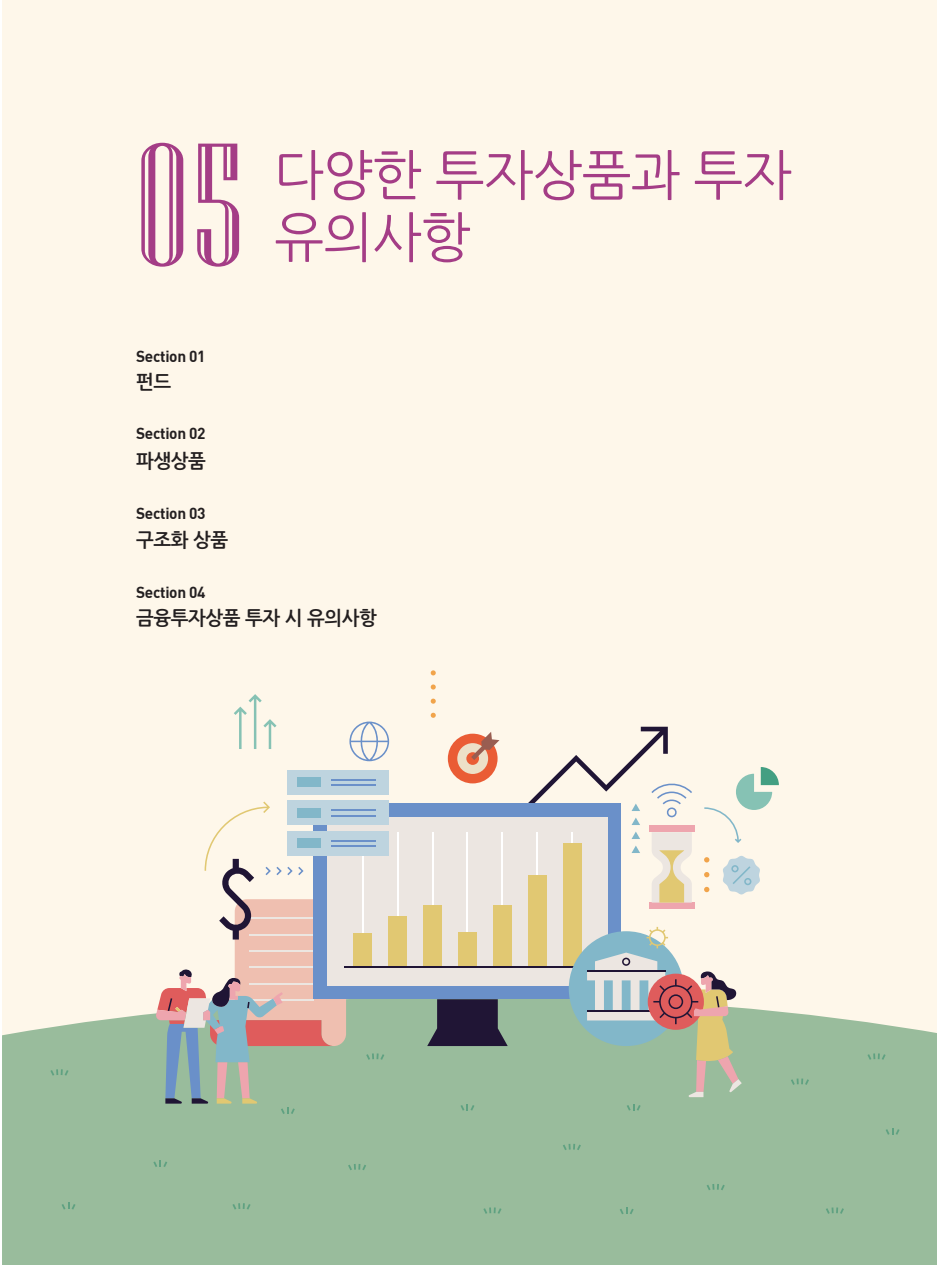
<style>
.page{position:relative;width:937px;height:1265px;background:#fff}
.page>*{position:absolute;margin:0;border:0;box-sizing:border-box;transform-origin:0 0}
.t1{font:174.47px "Niagara Engraved";color:#a43d86}
.t2{font:54.25px/62.1px "Nanum Gothic OTF";letter-spacing:-.02em;color:#a43d86}
.t3{font:19.25px "Nanum Gothic OTF Bold";letter-spacing:-.02em;color:#231f20}
.t4{font:15.75px "DINBOL Bold";letter-spacing:-.02em;color:#231f20}
</style>
<div class="page">
<div style="left:2px;top:0;width:935px;height:1264px;background:#fef7ea"></div>
<div style="left:2px;top:999px;width:935px;height:265px;background:#99bc9c"></div>
<svg style="left:366px;top:1053px;width:18px;height:6px"></svg>
<svg style="left:867px;top:1053px;width:18px;height:6px"></svg>
<svg style="left:563px;top:1143px;width:18px;height:6px"></svg>
<svg style="left:483px;top:1207px;width:18px;height:6px"></svg>
<svg style="left:706px;top:1183px;width:18px;height:6px"></svg>
<svg style="left:825px;top:1207px;width:19px;height:6px"></svg>
<svg style="left:791px;top:1078px;width:18px;height:6px"></svg>
<svg style="left:50px;top:1069px;width:19px;height:6px"></svg>
<svg style="left:348px;top:1163px;width:18px;height:6px"></svg>
<svg style="left:232px;top:1202px;width:18px;height:7px"></svg>
<svg style="left:460px;top:1103px;width:14px;height:7px"></svg>
<svg style="left:885px;top:1127px;width:14px;height:7px"></svg>
<svg style="left:620px;top:1207px;width:13px;height:6px"></svg>
<svg style="left:626px;top:1103px;width:14px;height:7px"></svg>
<svg style="left:153px;top:1159px;width:14px;height:7px"></svg>
<svg style="left:62px;top:1202px;width:13px;height:7px"></svg>
<div style="left:314px;top:803px;width:307px;height:196px;background:#6a90c9"></div>
<div style="left:327px;top:817px;width:280px;height:168px;background:#ece6e1"></div>
<hr style="left:362px;top:832px;width:1px;height:133px;background:#fff">
<hr style="left:397px;top:832px;width:1px;height:133px;background:#fff">
<hr style="left:432px;top:832px;width:1px;height:133px;background:#fff">
<hr style="left:467px;top:832px;width:1px;height:133px;background:#fff">
<hr style="left:501px;top:832px;width:2px;height:133px;background:#fff">
<svg style="left:427px;top:999px;width:81px;height:46px;background:#39384a"></svg>
<div style="left:353px;top:933px;width:19px;height:33px;background:#e1c872"></div>
<div style="left:388px;top:916px;width:19px;height:50px;background:#e1c872"></div>
<div style="left:423px;top:904px;width:19px;height:62px;background:#e1c872"></div>
<div style="left:458px;top:931px;width:19px;height:35px;background:#e1c872"></div>
<div style="left:493px;top:904px;width:18px;height:62px;background:#e1c872"></div>
<div style="left:528px;top:875px;width:18px;height:91px;background:#e1c872"></div>
<div style="left:563px;top:842px;width:18px;height:124px;background:#e1c872"></div>
<hr style="left:344px;top:965px;width:247px;height:2px;background:#201535">
<div style="left:569px;top:931px;width:114px;height:114px;background:#82b7c9;border-radius:50%"></div>
<div style="left:649px;top:825px;width:45px;height:7px;background:#eea5ae"></div>
<div style="left:649px;top:902px;width:45px;height:6px;background:#eea5ae"></div>
<div style="left:287px;top:769px;width:101px;height:25px;background:#bed4df"></div>
<div style="left:287px;top:830px;width:101px;height:25px;background:#bed4df"></div>
<div style="left:287px;top:800px;width:101px;height:25px;background:#bed4df"></div>
<div style="left:297px;top:777px;width:23px;height:10px;background:#82b7c9"></div>
<hr style="left:331px;top:778px;width:45px;height:2px;background:#6a90c9">
<hr style="left:331px;top:784px;width:45px;height:1px;background:#6a90c9">
<hr style="left:331px;top:809px;width:45px;height:1px;background:#6a90c9">
<hr style="left:331px;top:814px;width:45px;height:2px;background:#6a90c9">
<hr style="left:331px;top:839px;width:45px;height:2px;background:#6a90c9">
<hr style="left:331px;top:845px;width:45px;height:1px;background:#6a90c9">
<svg style="left:349px;top:721px;width:40px;height:40px"></svg>
<svg style="left:587px;top:926px;width:155px;height:170px"></svg>
<svg style="left:155px;top:801px;width:191px;height:312px"></svg>
<svg style="left:723px;top:856px;width:37px;height:38px"></svg>
<svg style="left:234px;top:694px;width:42px;height:54px"></svg>
<svg style="left:704px;top:767px;width:75px;height:75px"></svg>
<svg style="left:704px;top:857px;width:5px;height:5px"></svg>
<svg style="left:704px;top:872px;width:5px;height:5px"></svg>
<svg style="left:704px;top:886px;width:5px;height:6px"></svg>
<svg style="left:448px;top:726px;width:244px;height:176px"></svg>
<svg style="left:431px;top:670px;width:5px;height:5px"></svg>
<svg style="left:431px;top:684px;width:5px;height:5px"></svg>
<svg style="left:431px;top:698px;width:5px;height:5px"></svg>
<svg style="left:431px;top:712px;width:5px;height:5px"></svg>
<svg style="left:934px;top:1261px;width:3px;height:4px"></svg>
<p class="t1" style="left:136px;top:113px;width:110px">05</p>
<p class="t2" style="left:274px;top:145px;width:519px">다양한 투자상품과 투자 유의사항</p>
<p class="t4" style="left:136px;top:345px;width:71px">Section 01</p>
<p class="t3" style="left:136px;top:372px;width:37px">펀드</p>
<p class="t4" style="left:136px;top:422px;width:71px">Section 02</p>
<p class="t3" style="left:136px;top:451px;width:71px">파생상품</p>
<p class="t4" style="left:136px;top:503px;width:71px">Section 03</p>
<p class="t3" style="left:136px;top:530px;width:94px">구조화 상품</p>
<p class="t4" style="left:136px;top:582px;width:71px">Section 04</p>
<p class="t3" style="left:136px;top:608px;width:242px">금융투자상품 투자 시 유의사항</p>
</div>
